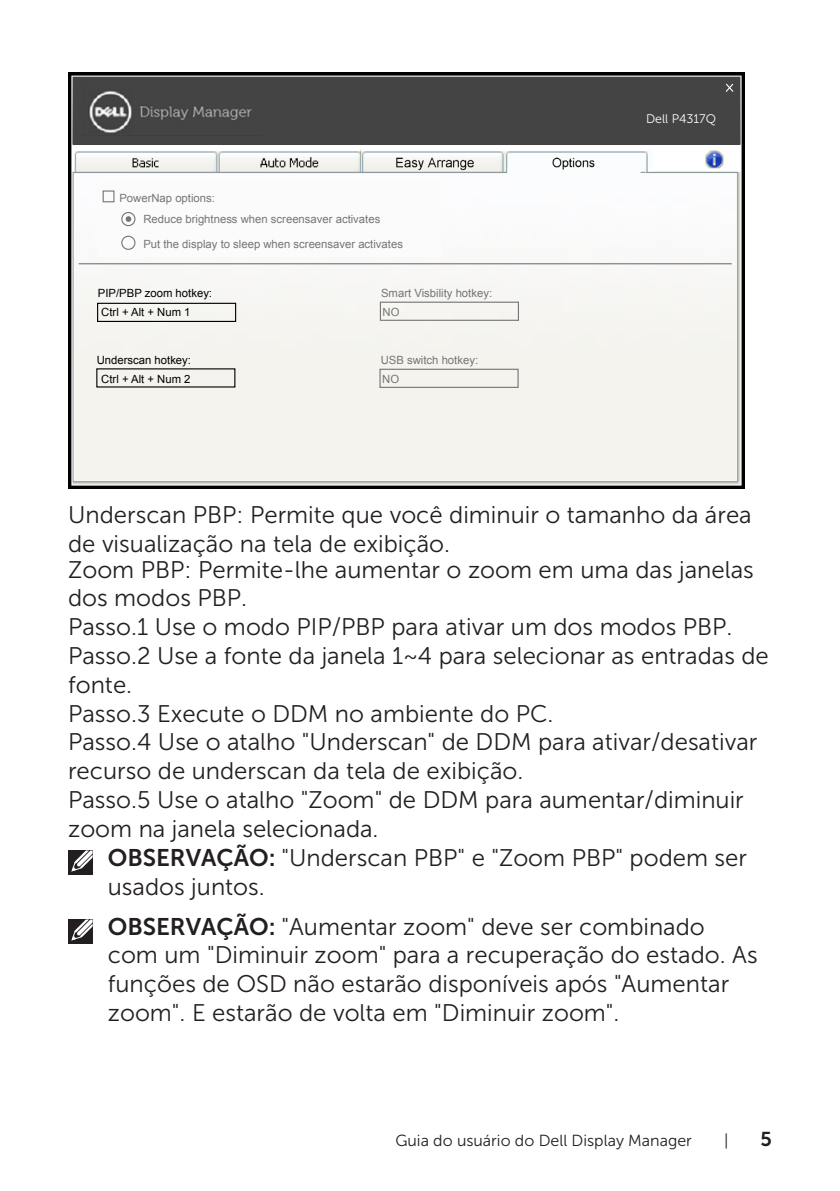
<style>
.page{position:relative;width:840px;height:1191px;background:#fff}
.page>*{position:absolute;margin:0;border:0;box-sizing:border-box;transform-origin:0 0}
.text{font:24px/28.8px "Museo Sans For Dell 300";color:#231f20}
.Paragraph{font:24px/28.8px "Museo Sans For Dell 300";color:#231f20}
.t1{font:20px "Museo Sans For Dell 700";color:#231f20}
.t2{font:16px "Museo Sans For Dell 300";color:#231f20}
.t3{font:12.4px "Museo Sans For Dell 300";color:#fff}
.t4{font:11.2px/18.4px "Arial";color:#757575}
.t5{font:11.2px "Arial";color:#000}
.s1{font-family:"Museo Sans For Dell 700"}
</style>
<div class="page">
<img style="left:68px;top:72px;width:676px;height:416px">
<hr style="left:79px;top:263px;width:652px;height:1px;background:#757575">
<div style="left:97px;top:303px;width:139px;height:19px;border:1px solid #000"></div>
<div style="left:379px;top:302px;width:139px;height:19px;border:1px solid #757575"></div>
<div style="left:379px;top:369px;width:139px;height:19px;border:1px solid #757575"></div>
<div style="left:73px;top:77px;width:666px;height:67px;background:#444"></div>
<img style="left:89px;top:91px;width:163px;height:42px">
<svg style="left:725px;top:83px;width:9px;height:9px"></svg>
<div style="left:117px;top:209px;width:25px;height:50px;background:#fafafa"></div>
<div style="left:97px;top:179px;width:343px;height:78px;background:#fbfbfc"></div>
<div style="left:102px;top:190px;width:12px;height:12px;border:1px solid #757575"></div>
<div style="left:121px;top:212px;width:14px;height:14px;border:1px solid #757575;border-radius:50%"></div>
<div style="left:121px;top:236px;width:14px;height:14px;border:1px solid #757575;border-radius:50%"></div>
<svg style="left:126px;top:216px;width:7px;height:11px"></svg>
<div style="left:68px;top:850px;width:24px;height:25px;background:#231f20"></div>
<svg style="left:71px;top:850px;width:22px;height:22px"></svg>
<div style="left:68px;top:919px;width:24px;height:25px;background:#231f20"></div>
<svg style="left:71px;top:919px;width:22px;height:22px"></svg>
<p class="t4" style="left:143px;top:187px;width:238px;line-height:21.2px;text-indent:-24px">PowerNap options:<br>Reduce brightness when screensaver activates</p>
<p class="t4" style="left:143px;top:235px;width:261px">Put the display to sleep when screensaver activates</p>
<p class="t5" style="left:98px;top:285px;width:116px">PIP/PBP zoom hotkey:</p>
<p class="t4" style="left:381px;top:284px;width:112px">Smart Visbility hotkey:</p>
<p class="t5" style="left:101px;top:305px;width:91px">Ctrl + Alt + Num 1</p>
<p class="t5" style="left:97px;top:353px;width:96px">Underscan hotkey:</p>
<p class="t5" style="left:101px;top:371px;width:91px">Ctrl + Alt + Num 2</p>
<p class="t4" style="left:382px;top:303px;width:18px">NO</p>
<p class="t4" style="left:380px;top:351px;width:99px">USB switch hotkey:<br>NO</p>
<p class="t3" style="left:645px;top:112px;width:72px">Dell P4317Q</p>
<p class="Paragraph" style="left:68px;top:500px;width:684px">Underscan PBP: Permite que você diminuir o tamanho da área de visualização na tela de exibição.</p>
<p class="text" style="left:68px;top:555px;width:687px">Zoom PBP: Permite-lhe aumentar o zoom em uma das janelas dos modos PBP.</p>
<p class="text" style="left:68px;top:613px;width:665px">Passo.1 Use o modo PIP/PBP para ativar um dos modos PBP.</p>
<p class="text" style="left:68px;top:641px;width:701px">Passo.2 Use a fonte da janela 1~4 para selecionar as entradas de fonte.</p>
<p class="text" style="left:68px;top:699px;width:486px">Passo.3 Execute o DDM no ambiente do PC.</p>
<p class="text" style="left:68px;top:728px;width:690px">Passo.4 Use o atalho "Underscan" de DDM para ativar/desativar recurso de underscan da tela de exibição.</p>
<p class="text" style="left:68px;top:785px;width:677px">Passo.5 Use o atalho "Zoom" de DDM para aumentar/diminuir zoom na janela selecionada.</p>
<p class="text" style="left:108px;top:843px;width:640px"><span class="s1">OBSERVAÇÃO:</span> "Underscan PBP" e "Zoom PBP" podem ser usados juntos.</p>
<p class="text" style="left:108px;top:912px;width:651px"><span class="s1">OBSERVAÇÃO:</span> "Aumentar zoom" deve ser combinado com um "Diminuir zoom" para a recuperação do estado. As funções de OSD não estarão disponíveis após "Aumentar zoom". E estarão de volta em "Diminuir zoom".</p>
<p class="t2" style="left:395px;top:1131px;width:298px">Guia do usuário do Dell Display Manager</p>
<p class="t2" style="left:723px;top:1131px;width:6px">|</p>
<p class="t1" style="left:760px;top:1127px;width:13px">5</p>
</div>
